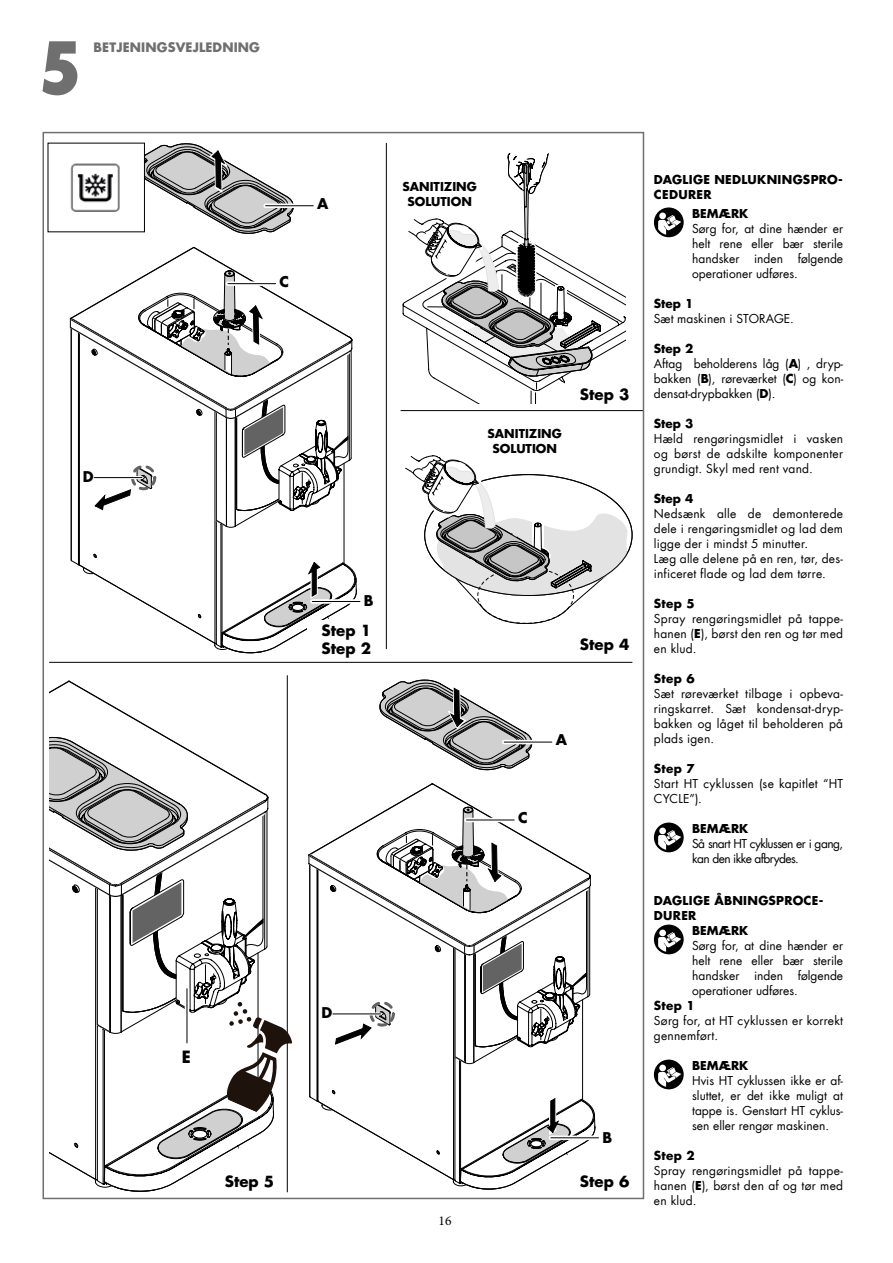
<style>
.page{position:relative;width:893px;height:1263px;background:#fff}
.page>*{position:absolute;margin:0;border:0;box-sizing:border-box;transform-origin:0 0}
.t1{font:800 condensed 70.5px "Futura";color:#706f6f}
.t2{font:700 16.5px "Futura";color:#000}
.t3{font:700 15px/18px "Futura";color:#000}
.t4{font:700 14.4px "Futura";color:#000}
.t5{font:13.5px "Minion Pro";color:#000}
.t6{font:700 12.75px "Futura";letter-spacing:.01em;color:#706f6f}
.t7{font:12px/15px "Futura";letter-spacing:.01em;color:#000;text-align:justify}
.t8{font:700 12px/14.4px "Futura";color:#000;text-align:center}
.t9{font:700 12px/14.4px "Futura";letter-spacing:.025em;color:#000}
.t10{font:12px/15px "Futura";letter-spacing:-.05em;color:#000}
.s1{font-weight:700}
</style>
<div class="page">
<svg style="left:294px;top:206px;width:19px;height:1px"></svg>
<hr style="left:266px;top:205px;width:47px;height:1px;background:#000">
<hr style="left:312px;top:601px;width:48px;height:1px;background:#000">
<svg style="left:69px;top:270px;width:288px;height:384px"></svg>
<svg style="left:141px;top:143px;width:153px;height:91px"></svg>
<hr style="left:49px;top:662px;width:583px;height:1px;background:#000">
<hr style="left:386px;top:143px;width:1px;height:506px;background:#000">
<hr style="left:401px;top:410px;width:242px;height:1px;background:#000">
<svg style="left:403px;top:153px;width:222px;height:251px"></svg>
<svg style="left:405px;top:455px;width:224px;height:169px"></svg>
<hr style="left:287px;top:676px;width:1px;height:516px;background:#000">
<div style="left:48px;top:143px;width:97px;height:89px;background:#fff"></div>
<img style="left:70px;top:163px;width:50px;height:49px">
<svg style="left:49px;top:680px;width:243px;height:512px"></svg>
<svg style="left:185px;top:989px;width:4px;height:54px"></svg>
<hr style="left:187px;top:989px;width:1px;height:54px;background:#000">
<svg style="left:532px;top:741px;width:20px;height:1px"></svg>
<hr style="left:504px;top:742px;width:48px;height:1px;background:#000">
<hr style="left:551px;top:1137px;width:47px;height:1px;background:#000">
<svg style="left:308px;top:806px;width:288px;height:384px"></svg>
<svg style="left:379px;top:679px;width:153px;height:92px"></svg>
<div style="left:307px;top:621px;width:72px;height:36px;background:#fff"></div>
<div style="left:566px;top:381px;width:72px;height:25px;background:#fff"></div>
<div style="left:210px;top:1168px;width:73px;height:26px;background:#fff"></div>
<div style="left:566px;top:1168px;width:72px;height:26px;background:#fff"></div>
<svg style="left:654px;top:207px;width:30px;height:30px"></svg>
<svg style="left:659px;top:212px;width:7px;height:7px"></svg>
<svg style="left:658px;top:215px;width:23px;height:20px"></svg>
<svg style="left:654px;top:822px;width:30px;height:30px"></svg>
<svg style="left:659px;top:827px;width:7px;height:7px"></svg>
<svg style="left:658px;top:830px;width:23px;height:20px"></svg>
<svg style="left:654px;top:924px;width:30px;height:30px"></svg>
<svg style="left:659px;top:929px;width:7px;height:7px"></svg>
<svg style="left:658px;top:932px;width:23px;height:20px"></svg>
<svg style="left:654px;top:1059px;width:30px;height:30px"></svg>
<svg style="left:659px;top:1064px;width:7px;height:7px"></svg>
<svg style="left:658px;top:1067px;width:23px;height:20px"></svg>
<h1 class="t1" style="left:39px;top:24px;width:44px">5</h1>
<p class="t6" style="left:94px;top:39px;width:168px">BETJENINGSVEJLEDNING</p>
<p class="t4" style="left:83px;top:467px;width:12px">D</p>
<h2 class="t2" style="left:182px;top:1046px;width:11px">E</h2>
<p class="t4" style="left:279px;top:272px;width:11px">C</p>
<p class="t4" style="left:317px;top:194px;width:13px">A</p>
<p class="t8" style="left:403px;top:180px;width:76px">SANITIZING<br>SOLUTION</p>
<p class="t8" style="left:488px;top:426px;width:76px">SANITIZING<br>SOLUTION</p>
<p class="t3" style="left:580px;top:385px;width:51px">Step 3</p>
<p class="t4" style="left:364px;top:591px;width:11px">B</p>
<p class="t3" style="left:322px;top:621px;width:51px">Step 1<br>Step 2</p>
<p class="t3" style="left:580px;top:636px;width:51px">Step 4</p>
<p class="t4" style="left:518px;top:808px;width:11px">C</p>
<p class="t4" style="left:556px;top:730px;width:13px">A</p>
<p class="t4" style="left:321px;top:1003px;width:12px">D</p>
<p class="t4" style="left:602px;top:1128px;width:11px">B</p>
<p class="t3" style="left:225px;top:1172px;width:51px">Step 5</p>
<p class="t3" style="left:580px;top:1172px;width:51px">Step 6</p>
<p class="t5" style="left:439px;top:1212px;width:14px">16</p>
<p class="t9" style="left:654px;top:172px;width:191px">DAGLIGE NEDLUKNINGSPRO-<br>CEDURER</p>
<p class="t8" style="left:692px;top:206px;width:58px">BEMÆRK</p>
<p class="t7" style="left:692px;top:221px;width:152px">Sørg for, at dine hænder er helt rene eller bær sterile handsker inden følgende operationer udføres.</p>
<p class="t8" style="left:654px;top:296px;width:41px">Step 1</p>
<p class="t7" style="left:654px;top:311px;width:142px">Sæt maskinen i STORAGE.</p>
<p class="t7" style="left:654px;top:341px;width:191px;text-align:left"><span class="s1">Step 2<br></span>Aftag beholderens låg (<span class="s1">A</span>) , dryp&shy;bakken (<span class="s1">B</span>), røreværket (<span class="s1">C</span>) og kon&shy;densat-drypbakken (<span class="s1">D</span>).</p>
<p class="t8" style="left:654px;top:416px;width:41px">Step 3</p>
<p class="t7" style="left:654px;top:431px;width:191px">Hæld rengøringsmidlet i vasken og børst de adskilte komponenter grundigt. Skyl med rent vand.</p>
<p class="t8" style="left:654px;top:491px;width:41px">Step 4</p>
<p class="t7" style="left:654px;top:506px;width:191px;text-align:left">Nedsænk alle de demonterede dele i rengøringsmidlet og lad dem ligge der i mindst 5 minutter.<br>Læg alle delene på en ren, tør, des&shy;inficeret flade og lad dem tørre.</p>
<p class="t8" style="left:654px;top:596px;width:42px">Step 5</p>
<p class="t7" style="left:654px;top:611px;width:191px">Spray rengøringsmidlet på tappe&shy;hanen (<span class="s1">E</span>), børst den ren og tør med en klud.</p>
<p class="t8" style="left:654px;top:671px;width:42px">Step 6</p>
<p class="t7" style="left:654px;top:686px;width:191px">Sæt røreværket tilbage i opbeva&shy;ringskarret. Sæt kondensat-dryp&shy;bakken og låget til beholderen på plads igen.</p>
<p class="t8" style="left:654px;top:761px;width:42px">Step 7</p>
<p class="t7" style="left:654px;top:776px;width:191px">Start HT cyklussen (se kapitlet “HT<br>CYCLE”).</p>
<p class="t8" style="left:692px;top:821px;width:58px">BEMÆRK</p>
<p class="t10" style="left:692px;top:836px;width:152px">Så snart HT cyklussen er i gang, kan den ikke afbrydes.</p>
<p class="t9" style="left:654px;top:893px;width:171px">DAGLIGE ÅBNINGSPROCE-</p>
<p class="t8" style="left:654px;top:908px;width:44px">DURER</p>
<p class="t8" style="left:692px;top:923px;width:58px">BEMÆRK</p>
<p class="t7" style="left:692px;top:938px;width:152px">Sørg for, at dine hænder er helt rene eller bær sterile handsker inden følgende operationer udføres.</p>
<p class="t8" style="left:654px;top:998px;width:42px">Step 1</p>
<p class="t7" style="left:654px;top:1013px;width:191px">Sørg for, at HT cyklussen er korrekt gennemført.</p>
<p class="t8" style="left:692px;top:1058px;width:58px">BEMÆRK</p>
<p class="t7" style="left:692px;top:1073px;width:152px">Hvis HT cyklussen ikke er af&shy;sluttet, er det ikke muligt at tappe is. Genstart HT cyklus&shy;sen eller rengør maskinen.</p>
<p class="t8" style="left:654px;top:1148px;width:42px">Step 2</p>
<p class="t7" style="left:654px;top:1163px;width:191px">Spray rengøringsmidlet på tappe&shy;hanen (<span class="s1">E</span>), børst den af og tør med en klud.</p>
</div>
